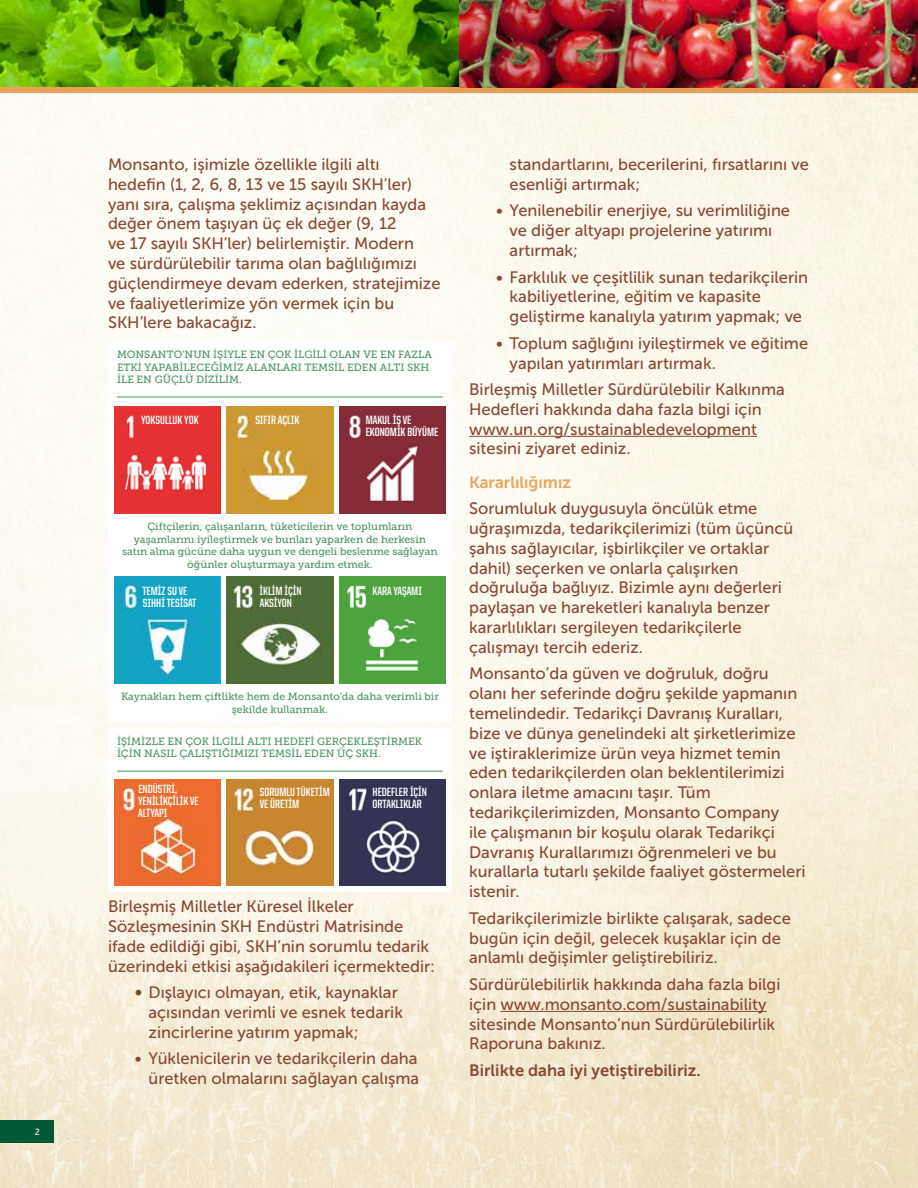
<style>
.page{position:relative;width:918px;height:1188px;background:#fff}
.page>*{position:absolute;margin:0;border:0;box-sizing:border-box;transform-origin:0 0}
.t1{font:16.5px/19.8px "Museo Sans 500";color:#894933}
.t2{font:16.5px "Museo Sans 700";color:#894933}
.t3{font:16.5px "Museo Sans 700";color:#eca55d}
.t4{font:700 12px/12px "United Sans Cond";color:#fff}
.t5{font:10.5px/12.6px "Museo Slab 500";color:#4c9462}
.t6{font:9px "Museo Sans 500";color:#fff}
.s1{font-family:"Tahoma";color:#7c4c2a}
</style>
<div class="page">
<img style="left:0;top:93px;width:918px;height:1095px">
<div style="left:0;top:1120px;width:54px;height:23px;background:#005837"></div>
<svg style="left:114px;top:347px;width:332px;height:369px"></svg>
<div style="left:108px;top:341px;width:116px;height:6px;background:#fff"></div>
<div style="left:108px;top:347px;width:6px;height:54px;background:#fff"></div>
<div style="left:224px;top:341px;width:112px;height:6px;background:#fff"></div>
<div style="left:336px;top:341px;width:116px;height:6px;background:#fff"></div>
<div style="left:446px;top:347px;width:6px;height:54px;background:#fff"></div>
<div style="left:108px;top:401px;width:116px;height:6px;background:#fff"></div>
<div style="left:108px;top:407px;width:6px;height:106px;background:#fff"></div>
<div style="left:224px;top:401px;width:112px;height:6px;background:#fff"></div>
<div style="left:221px;top:407px;width:6px;height:106px;background:#fff"></div>
<div style="left:336px;top:401px;width:116px;height:6px;background:#fff"></div>
<div style="left:333px;top:407px;width:6px;height:106px;background:#fff"></div>
<div style="left:446px;top:407px;width:6px;height:106px;background:#fff"></div>
<div style="left:108px;top:513px;width:116px;height:6px;background:#fff"></div>
<div style="left:108px;top:519px;width:6px;height:52px;background:#fff"></div>
<div style="left:224px;top:513px;width:112px;height:6px;background:#fff"></div>
<div style="left:336px;top:513px;width:116px;height:6px;background:#fff"></div>
<div style="left:446px;top:519px;width:6px;height:52px;background:#fff"></div>
<div style="left:108px;top:571px;width:116px;height:6px;background:#fff"></div>
<div style="left:108px;top:577px;width:6px;height:107px;background:#fff"></div>
<div style="left:224px;top:571px;width:112px;height:6px;background:#fff"></div>
<div style="left:221px;top:577px;width:6px;height:107px;background:#fff"></div>
<div style="left:336px;top:571px;width:116px;height:6px;background:#fff"></div>
<div style="left:333px;top:577px;width:6px;height:107px;background:#fff"></div>
<div style="left:446px;top:577px;width:6px;height:107px;background:#fff"></div>
<div style="left:108px;top:684px;width:116px;height:6px;background:#fff"></div>
<div style="left:108px;top:690px;width:6px;height:26px;background:#fff"></div>
<div style="left:224px;top:684px;width:112px;height:6px;background:#fff"></div>
<div style="left:336px;top:684px;width:116px;height:6px;background:#fff"></div>
<div style="left:446px;top:690px;width:6px;height:26px;background:#fff"></div>
<div style="left:108px;top:716px;width:116px;height:6px;background:#fff"></div>
<div style="left:224px;top:716px;width:112px;height:6px;background:#fff"></div>
<div style="left:336px;top:716px;width:116px;height:6px;background:#fff"></div>
<hr style="left:117px;top:397px;width:326px;height:1px;background:#4c9462">
<img style="left:114px;top:407px;width:107px;height:106px">
<img style="left:227px;top:407px;width:106px;height:106px">
<img style="left:339px;top:407px;width:107px;height:106px">
<img style="left:114px;top:577px;width:107px;height:107px">
<img style="left:227px;top:577px;width:106px;height:107px">
<img style="left:339px;top:577px;width:107px;height:107px">
<svg style="left:114px;top:734px;width:332px;height:39px"></svg>
<div style="left:108px;top:728px;width:116px;height:6px;background:#fff"></div>
<div style="left:108px;top:734px;width:6px;height:39px;background:#fff"></div>
<div style="left:224px;top:728px;width:112px;height:6px;background:#fff"></div>
<div style="left:336px;top:728px;width:116px;height:6px;background:#fff"></div>
<div style="left:446px;top:734px;width:6px;height:39px;background:#fff"></div>
<div style="left:108px;top:773px;width:116px;height:6px;background:#fff"></div>
<div style="left:108px;top:779px;width:6px;height:107px;background:#fff"></div>
<div style="left:224px;top:773px;width:112px;height:6px;background:#fff"></div>
<div style="left:221px;top:779px;width:6px;height:107px;background:#fff"></div>
<div style="left:336px;top:773px;width:116px;height:6px;background:#fff"></div>
<div style="left:333px;top:779px;width:6px;height:107px;background:#fff"></div>
<div style="left:446px;top:779px;width:6px;height:107px;background:#fff"></div>
<div style="left:108px;top:886px;width:116px;height:6px;background:#fff"></div>
<div style="left:224px;top:886px;width:112px;height:6px;background:#fff"></div>
<div style="left:336px;top:886px;width:116px;height:6px;background:#fff"></div>
<hr style="left:117px;top:771px;width:326px;height:1px;background:#4c9462">
<img style="left:114px;top:779px;width:107px;height:107px">
<img style="left:227px;top:779px;width:106px;height:107px">
<img style="left:339px;top:779px;width:107px;height:107px">
<hr style="left:469px;top:436px;width:288px;height:1px;background:#894933">
<hr style="left:501px;top:1011px;width:266px;height:1px;background:#894933">
<div style="left:0;top:81px;width:918px;height:12px;background:#e9a056"></div>
<img style="left:0;top:0;width:918px;height:88px">
<p class="t6" style="left:35px;top:1127px;width:7px">2</p>
<p class="t1" style="left:108px;top:155px;width:334px">Monsanto, işimizle özellikle ilgili altı hedefin (1, 2, 6, 8, 13 ve 15 sayılı SKH’ler) yanı sıra, çalışma şeklimiz açısından kayda değer önem taşıyan üç ek değer (9, 12<br>ve 17 sayılı SKH’ler) belirlemiştir. Modern<br>ve sürdürülebilir tarıma olan bağlılığımızı güçlendirmeye devam ederken, stratejimize ve faaliyetlerimize yön vermek için bu SKH’lere bakacağız.</p>
<p class="t5" style="left:117px;top:348px;width:316px">MONSANTO’NUN İŞİYLE EN ÇOK İLGİLİ OLAN VE EN FAZLA<br>ETKİ YAPABİLECEĞİMİZ ALANLARI TEMSİL EDEN ALTI SKH<br>İLE EN GÜÇLÜ DİZİLİM.</p>
<p class="t4" style="left:141px;top:414px;width:59px">YOKSULLUK YOK</p>
<p class="t4" style="left:255px;top:414px;width:46px">SIFIR AÇLIK</p>
<p class="t4" style="left:366px;top:414px;width:74px">MAKUL İŞ VE<br>EKONOMİK BÜYÜME</p>
<p class="t5" style="left:122px;top:520px;width:317px;text-align:center">Çiftçilerin, çalışanların, tüketicilerin ve toplumların yaşamlarını iyileştirmek ve bunları yaparken de herkesin satın alma gücüne daha uygun ve dengeli beslenme sağlayan öğünler oluşturmaya yardım etmek.</p>
<p class="t4" style="left:142px;top:585px;width:56px">TEMİZ SU VE<br>SIHHİ TESİSAT</p>
<p class="t4" style="left:260px;top:585px;width:43px">İKLİM İÇİN<br>AKSİYON</p>
<p class="t4" style="left:373px;top:585px;width:51px">KARA YAŞAMI</p>
<p class="t5" style="left:121px;top:691px;width:319px;text-align:center">Kaynakları hem çiftlikte hem de Monsanto’da daha verimli bir şekilde kullanmak.</p>
<p class="t5" style="left:117px;top:735px;width:307px">İŞİMİZLE EN ÇOK İLGİLİ ALTI HEDEFİ GERÇEKLEŞTİRMEK<br>İÇİN NASIL ÇALIŞTIĞIMIZI TEMSİL EDEN ÜÇ SKH.</p>
<p class="t4" style="left:138px;top:783px;width:62px">ENDÜSTRİ,<br>YENİLİKÇİLİK VE<br>ALTYAPI</p>
<p class="t4" style="left:260px;top:786px;width:72px">SORUMLU TÜKETİM<br>VE ÜRETİM</p>
<p class="t4" style="left:372px;top:786px;width:56px">HEDEFLER İÇİN<br>ORTAKLIKLAR</p>
<p class="t1" style="left:108px;top:897px;width:329px">Birleşmiş Milletler Küresel İlkeler Sözleşmesinin SKH Endüstri Matrisinde ifade edildiği gibi, SKH’nin sorumlu tedarik üzerindeki etkisi aşağıdakileri içermektedir:</p>
<p class="t1" style="left:148px;top:983px;width:256px;text-indent:-13px"><span class="s1">•</span> Dışlayıcı olmayan, etik, kaynaklar açısından verimli ve esnek tedarik zincirlerine yatırım yapmak;</p>
<p class="t1" style="left:135px;top:1049px;width:286px;text-align:right">• Yüklenicilerin ve tedarikçilerin daha üretken olmalarını sağlayan çalışma</p>
<p class="t1" style="left:510px;top:155px;width:301px">standartlarını, becerilerini, fırsatlarını ve esenliği artırmak;</p>
<p class="t1" style="left:510px;top:201px;width:282px;text-indent:-13px">• Yenilenebilir enerjiye, su verimliliğine ve diğer altyapı projelerine yatırımı artırmak;</p>
<p class="t1" style="left:510px;top:267px;width:300px;text-indent:-13px">• Farklılık ve çeşitlilik sunan tedarikçilerin kabiliyetlerine, eğitim ve kapasite geliştirme kanalıyla yatırım yapmak; ve</p>
<p class="t1" style="left:510px;top:333px;width:300px;text-indent:-13px">• Toplum sağlığını iyileştirmek ve eğitime yapılan yatırımları artırmak.</p>
<p class="t1" style="left:469px;top:380px;width:317px">Birleşmiş Milletler Sürdürülebilir Kalkınma Hedefleri hakkında daha fazla bilgi için www.un.org/sustainabledevelopment sitesini ziyaret ediniz.</p>
<p class="t3" style="left:469px;top:473px;width:103px">Kararlılığımız</p>
<p class="t1" style="left:469px;top:499px;width:326px">Sorumluluk duygusuyla öncülük etme uğraşımızda, tedarikçilerimizi (tüm üçüncü şahıs sağlayıcılar, işbirlikçiler ve ortaklar dahil) seçerken ve onlarla çalışırken doğruluğa bağlıyız. Bizimle aynı değerleri paylaşan ve hareketleri kanalıyla benzer kararlılıkları sergileyen tedarikçilerle çalışmayı tercih ederiz.</p>
<p class="t1" style="left:469px;top:664px;width:338px">Monsanto’da güven ve doğruluk, doğru olanı her seferinde doğru şekilde yapmanın temelindedir. Tedarikçi Davranış Kuralları, bize ve dünya genelindeki alt şirketlerimize ve iştiraklerimize ürün veya hizmet temin eden tedarikçilerden olan beklentilerimizi onlara iletme amacını taşır. Tüm tedarikçilerimizden, Monsanto Company<br>ile çalışmanın bir koşulu olarak Tedarikçi Davranış Kurallarımızı öğrenmeleri ve bu kurallarla tutarlı şekilde faaliyet göstermeleri istenir.</p>
<p class="t1" style="left:469px;top:908px;width:323px">Tedarikçilerimizle birlikte çalışarak, sadece bugün için değil, gelecek kuşaklar için de anlamlı değişimler geliştirebiliriz.</p>
<p class="t1" style="left:469px;top:974px;width:313px">Sürdürülebilirlik hakkında daha fazla bilgi için www.monsanto.com/sustainability sitesinde Monsanto’nun Sürdürülebilirlik Raporuna bakınız.</p>
<p class="t2" style="left:469px;top:1061px;width:233px">Birlikte daha iyi yetiştirebiliriz.</p>
</div>
